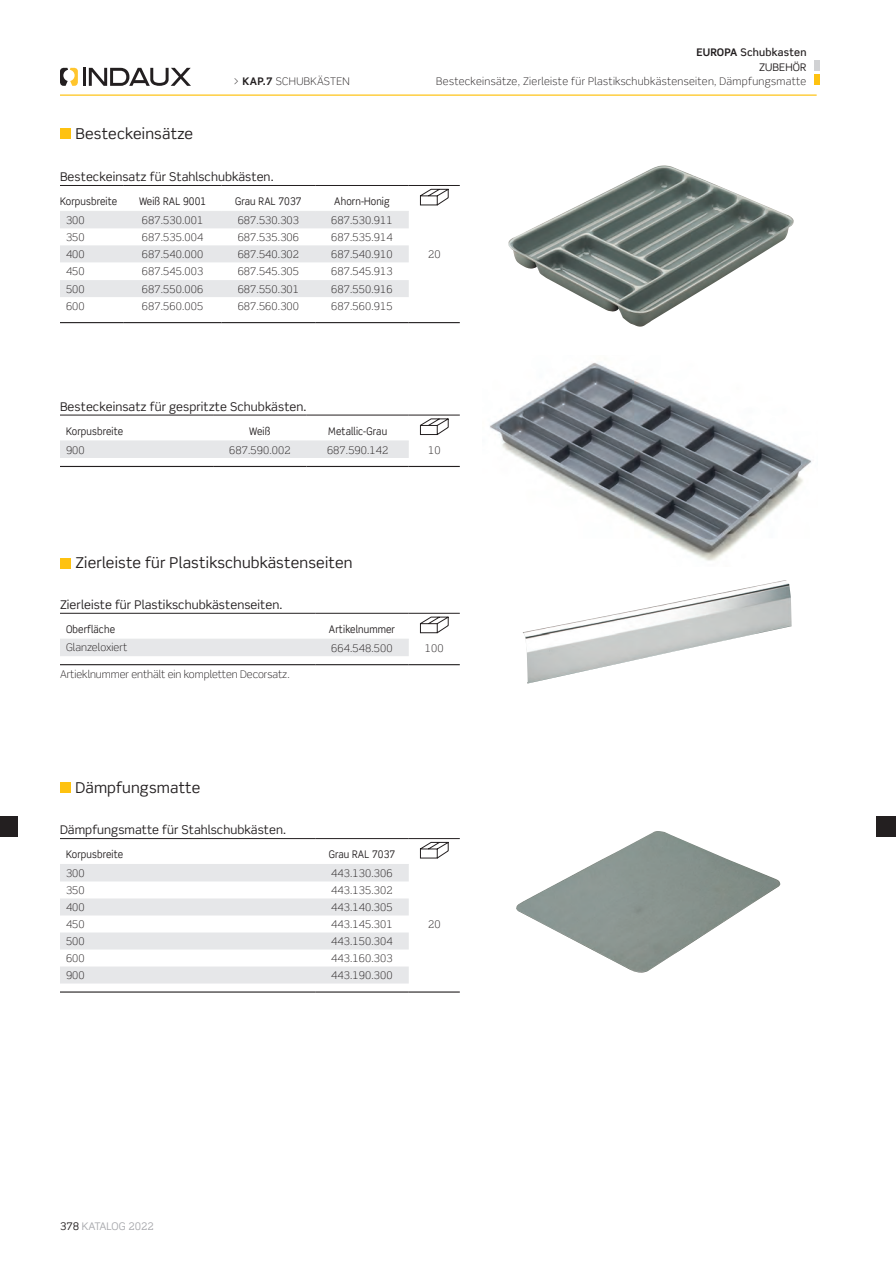
<style>
.page{position:relative;width:896px;height:1265px;background:#fff}
.page>*{position:absolute;margin:0;border:0;box-sizing:border-box;transform-origin:0 0}
.TITULU_2{font:15px "Scene Pro";letter-spacing:.01em;color:#231f20}
.tabl__TITULO{font:12px "Scene Pro";letter-spacing:.005em;color:#231f20}
.tabl__texto{font:300 10.5px "Scene Pro";letter-spacing:.01em;color:#231f20}
.tabl__titulillo{font:10.5px "Scene Pro";letter-spacing:.01em;color:#231f20;scale:.9 1}
.cab__TITULU_2{font:300 10.5px "Scene Pro";letter-spacing:.03em;color:#231f20}
.tabl__texto_-_izq{font:300 10.5px "Scene Pro";letter-spacing:.01em;color:#231f20}
.notas{font:300 10.5px "Scene Pro";color:#231f20}
.cab__TITULU_Ø{font:500 10.5px "Scene Pro";letter-spacing:.02em;color:#231f20}
.t1{font:10.5px "Scene Pro";color:#a8a9ad}
.cab__TITULU_1{font:10.5px "Scene Pro";letter-spacing:.01em;color:#231f20}
.s1{font-weight:700}
.s2{color:#231f20}
</style>
<div class="page">
<div style="left:814px;top:60px;width:5px;height:11px;background:#d1d2d4"></div>
<div style="left:814px;top:75px;width:5px;height:10px;background:#fec210"></div>
<hr style="left:60px;top:95px;width:756px;height:1px;background:#fec210">
<svg style="left:60px;top:68px;width:18px;height:18px"></svg>
<hr style="left:83px;top:68px;width:3px;height:18px;background:#231f20">
<svg style="left:89px;top:68px;width:102px;height:18px"></svg>
<img style="left:490px;top:363px;width:322px;height:198px">
<img style="left:522px;top:580px;width:269px;height:103px">
<img style="left:516px;top:831px;width:264px;height:141px">
<div style="left:60px;top:640px;width:349px;height:16px;background:#e6e7e9"></div>
<hr style="left:60px;top:613px;width:255px;height:1px;background:#231f20">
<hr style="left:315px;top:613px;width:94px;height:1px;background:#231f20">
<hr style="left:409px;top:613px;width:51px;height:1px;background:#231f20">
<hr style="left:60px;top:664px;width:255px;height:1px;background:#231f20">
<hr style="left:315px;top:664px;width:94px;height:1px;background:#231f20">
<hr style="left:409px;top:664px;width:51px;height:1px;background:#231f20">
<hr style="left:60px;top:639px;width:255px;height:1px;background:#e6e7e9">
<hr style="left:315px;top:639px;width:94px;height:1px;background:#e6e7e9">
<svg style="left:420px;top:617px;width:28px;height:16px"></svg>
<svg style="left:60px;top:212px;width:349px;height:85px"></svg>
<hr style="left:60px;top:185px;width:64px;height:1px;background:#231f20">
<hr style="left:124px;top:185px;width:98px;height:1px;background:#231f20">
<hr style="left:222px;top:185px;width:93px;height:1px;background:#231f20">
<hr style="left:315px;top:185px;width:94px;height:1px;background:#231f20">
<hr style="left:409px;top:185px;width:51px;height:1px;background:#231f20">
<hr style="left:60px;top:211px;width:64px;height:1px;background:#e6e7e9">
<hr style="left:124px;top:211px;width:98px;height:1px;background:#e6e7e9">
<hr style="left:222px;top:211px;width:93px;height:1px;background:#e6e7e9">
<hr style="left:315px;top:211px;width:94px;height:1px;background:#e6e7e9">
<hr style="left:60px;top:322px;width:64px;height:1px;background:#231f20">
<hr style="left:124px;top:322px;width:98px;height:1px;background:#231f20">
<hr style="left:222px;top:322px;width:93px;height:1px;background:#231f20">
<hr style="left:315px;top:322px;width:94px;height:1px;background:#231f20">
<hr style="left:409px;top:322px;width:51px;height:1px;background:#231f20">
<svg style="left:420px;top:189px;width:28px;height:16px"></svg>
<div style="left:60px;top:442px;width:349px;height:16px;background:#e6e7e9"></div>
<hr style="left:60px;top:415px;width:153px;height:1px;background:#231f20">
<hr style="left:213px;top:415px;width:94px;height:1px;background:#231f20">
<hr style="left:307px;top:415px;width:102px;height:1px;background:#231f20">
<hr style="left:409px;top:415px;width:51px;height:1px;background:#231f20">
<hr style="left:60px;top:466px;width:153px;height:1px;background:#231f20">
<hr style="left:213px;top:466px;width:94px;height:1px;background:#231f20">
<hr style="left:307px;top:466px;width:102px;height:1px;background:#231f20">
<hr style="left:409px;top:466px;width:51px;height:1px;background:#231f20">
<hr style="left:60px;top:441px;width:153px;height:1px;background:#e6e7e9">
<hr style="left:213px;top:441px;width:94px;height:1px;background:#e6e7e9">
<hr style="left:307px;top:441px;width:102px;height:1px;background:#e6e7e9">
<svg style="left:420px;top:418px;width:28px;height:17px"></svg>
<svg style="left:60px;top:865px;width:349px;height:118px"></svg>
<hr style="left:60px;top:838px;width:255px;height:1px;background:#231f20">
<hr style="left:315px;top:838px;width:94px;height:1px;background:#231f20">
<hr style="left:409px;top:838px;width:51px;height:1px;background:#231f20">
<hr style="left:60px;top:864px;width:255px;height:1px;background:#e6e7e9">
<hr style="left:315px;top:864px;width:94px;height:1px;background:#e6e7e9">
<hr style="left:60px;top:991px;width:255px;height:2px;background:#231f20">
<hr style="left:315px;top:991px;width:94px;height:2px;background:#231f20">
<hr style="left:409px;top:991px;width:51px;height:2px;background:#231f20">
<svg style="left:420px;top:842px;width:28px;height:16px"></svg>
<div style="left:60px;top:129px;width:11px;height:10px;background:#fec210"></div>
<div style="left:60px;top:782px;width:11px;height:11px;background:#fec210"></div>
<div style="left:60px;top:558px;width:11px;height:10px;background:#fec210"></div>
<img style="left:508px;top:165px;width:285px;height:162px">
<div style="left:876px;top:816px;width:20px;height:20px;background:#231f20"></div>
<div style="left:0;top:816px;width:18px;height:20px;background:#231f20"></div>
<p class="cab__TITULU_Ø" style="left:696px;top:46px;width:111px"><span class="s1">EUROPA</span> Schubkasten</p>
<p class="TITULU_2" style="left:75px;top:124px;width:119px">Besteckeinsätze</p>
<p class="cab__TITULU_2" style="left:233px;top:75px;width:118px">&gt; <span class="s1">KAP.7</span> SCHUBKÄSTEN</p>
<p class="tabl__TITULO" style="left:60px;top:169px;width:215px">Besteckeinsatz für Stahlschubkästen.</p>
<p class="tabl__titulillo" style="left:60px;top:195px;width:65px">Korpusbreite</p>
<p class="tabl__titulillo" style="left:139px;top:195px;width:76px">Weiß RAL 9001</p>
<p class="tabl__titulillo" style="left:235px;top:195px;width:76px">Grau RAL 7037</p>
<p class="tabl__titulillo" style="left:334px;top:195px;width:63px">Ahorn-Honig</p>
<p class="cab__TITULU_1" style="left:759px;top:60px;width:49px">ZUBEHÖR</p>
<p class="cab__TITULU_2" style="left:436px;top:75px;width:372px">Besteckeinsätze, Zierleiste für Plastikschubkästenseiten, Dämpfungsmatte</p>
<p class="tabl__texto_-_izq" style="left:66px;top:214px;width:20px">300</p>
<p class="tabl__texto" style="left:142px;top:214px;width:63px">687.530.001</p>
<p class="tabl__texto" style="left:238px;top:214px;width:63px">687.530.303</p>
<p class="tabl__texto" style="left:331px;top:214px;width:63px">687.530.911</p>
<p class="tabl__texto_-_izq" style="left:66px;top:231px;width:20px">350</p>
<p class="tabl__texto" style="left:142px;top:231px;width:63px">687.535.004</p>
<p class="tabl__texto" style="left:238px;top:231px;width:63px">687.535.306</p>
<p class="tabl__texto" style="left:331px;top:231px;width:63px">687.535.914</p>
<p class="tabl__texto_-_izq" style="left:66px;top:248px;width:20px">400</p>
<p class="tabl__texto" style="left:142px;top:248px;width:63px">687.540.000</p>
<p class="tabl__texto" style="left:238px;top:248px;width:63px">687.540.302</p>
<p class="tabl__texto" style="left:331px;top:248px;width:63px">687.540.910</p>
<p class="tabl__texto" style="left:428px;top:248px;width:14px">20</p>
<p class="tabl__texto_-_izq" style="left:66px;top:265px;width:20px">450</p>
<p class="tabl__texto" style="left:142px;top:265px;width:63px">687.545.003</p>
<p class="tabl__texto" style="left:238px;top:265px;width:63px">687.545.305</p>
<p class="tabl__texto" style="left:331px;top:265px;width:63px">687.545.913</p>
<p class="tabl__texto_-_izq" style="left:66px;top:283px;width:20px">500</p>
<p class="tabl__texto" style="left:142px;top:283px;width:63px">687.550.006</p>
<p class="tabl__texto" style="left:238px;top:283px;width:63px">687.550.301</p>
<p class="tabl__texto" style="left:331px;top:283px;width:63px">687.550.916</p>
<p class="tabl__texto_-_izq" style="left:66px;top:300px;width:20px">600</p>
<p class="tabl__texto" style="left:142px;top:300px;width:63px">687.560.005</p>
<p class="tabl__texto" style="left:238px;top:300px;width:63px">687.560.300</p>
<p class="tabl__texto" style="left:331px;top:300px;width:63px">687.560.915</p>
<p class="tabl__TITULO" style="left:60px;top:399px;width:248px">Besteckeinsatz für gespritzte Schubkästen.</p>
<p class="tabl__titulillo" style="left:66px;top:424px;width:65px">Korpusbreite</p>
<p class="tabl__titulillo" style="left:249px;top:424px;width:25px">Weiß</p>
<p class="tabl__titulillo" style="left:328px;top:424px;width:67px">Metallic-Grau</p>
<p class="tabl__texto_-_izq" style="left:66px;top:443px;width:20px">900</p>
<p class="tabl__texto" style="left:229px;top:443px;width:63px">687.590.002</p>
<p class="tabl__texto" style="left:327px;top:443px;width:63px">687.590.142</p>
<p class="tabl__texto" style="left:428px;top:443px;width:14px">10</p>
<p class="TITULU_2" style="left:75px;top:554px;width:278px">Zierleiste für Plastikschubkästenseiten</p>
<p class="tabl__TITULO" style="left:60px;top:597px;width:224px">Zierleiste für Plastikschubkästenseiten.</p>
<p class="tabl__titulillo" style="left:66px;top:622px;width:56px">Oberfläche</p>
<p class="tabl__titulillo" style="left:329px;top:622px;width:75px">Artikelnummer</p>
<p class="tabl__texto_-_izq" style="left:66px;top:641px;width:63px">Glanzeloxiert</p>
<p class="notas" style="left:60px;top:668px;width:231px">Artieklnummer enthält ein kompletten Decorsatz.</p>
<p class="tabl__texto" style="left:331px;top:642px;width:63px">664.548.500</p>
<p class="tabl__texto" style="left:425px;top:642px;width:20px">100</p>
<p class="TITULU_2" style="left:75px;top:778px;width:126px">Dämpfungsmatte</p>
<p class="tabl__TITULO" style="left:60px;top:822px;width:227px">Dämpfungsmatte für Stahlschubkästen.</p>
<p class="tabl__titulillo" style="left:66px;top:848px;width:65px">Korpusbreite</p>
<p class="tabl__titulillo" style="left:329px;top:848px;width:76px">Grau RAL 7037</p>
<p class="tabl__texto_-_izq" style="left:66px;top:867px;width:20px">300</p>
<p class="tabl__texto" style="left:331px;top:867px;width:63px">443.130.306</p>
<p class="tabl__texto_-_izq" style="left:66px;top:884px;width:20px">350</p>
<p class="tabl__texto" style="left:331px;top:884px;width:63px">443.135.302</p>
<p class="tabl__texto_-_izq" style="left:66px;top:901px;width:20px">400</p>
<p class="tabl__texto" style="left:331px;top:901px;width:63px">443.140.305</p>
<p class="tabl__texto_-_izq" style="left:66px;top:918px;width:20px">450</p>
<p class="tabl__texto" style="left:331px;top:918px;width:63px">443.145.301</p>
<p class="tabl__texto" style="left:428px;top:918px;width:14px">20</p>
<p class="tabl__texto_-_izq" style="left:66px;top:935px;width:20px">500</p>
<p class="tabl__texto" style="left:331px;top:935px;width:63px">443.150.304</p>
<p class="tabl__texto_-_izq" style="left:66px;top:952px;width:20px">600</p>
<p class="tabl__texto" style="left:331px;top:952px;width:63px">443.160.303</p>
<p class="tabl__texto_-_izq" style="left:66px;top:969px;width:20px">900</p>
<p class="tabl__texto" style="left:331px;top:969px;width:63px">443.190.300</p>
<p class="t1" style="left:60px;top:1219px;width:95px"><span class="s2">378</span> KATALOG 2022</p>
</div>
